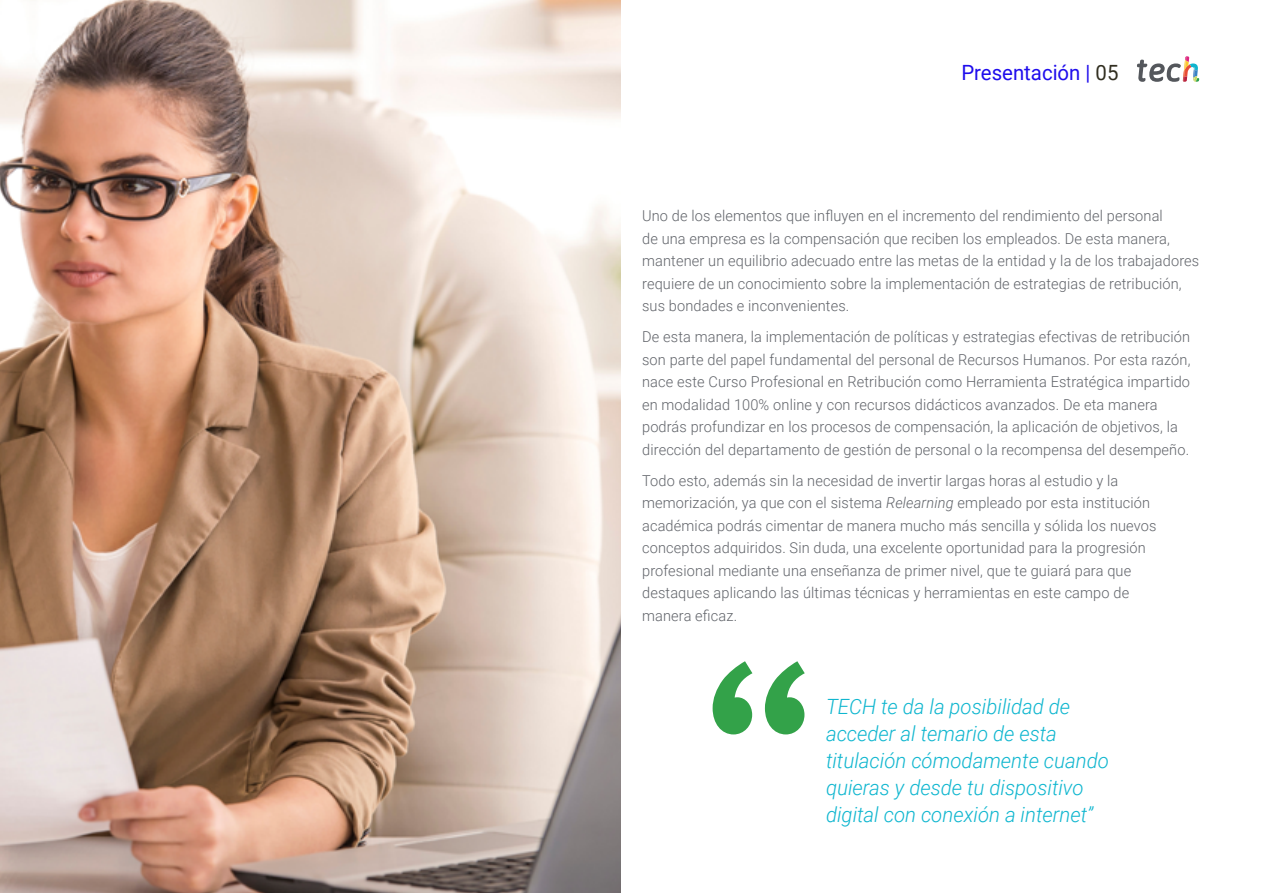
<style>
.page{position:relative;width:1263px;height:893px;background:#fff}
.page>*{position:absolute;margin:0;border:0;box-sizing:border-box;transform-origin:0 0}
.t1{font:italic 300 21px/27px "Roboto";color:#0fb6cf}
.t2{font:21px "Roboto";color:#1f0dec}
.t3{font:300 15px/22.5px "Roboto";letter-spacing:.01em;color:#61646a}
.s1{color:#312e20}
.s2{font-style:italic}
</style>
<div class="page">
<svg style="left:713px;top:661px;width:92px;height:73px"></svg>
<img style="left:0;top:0;width:621px;height:893px">
<svg style="left:1137px;top:56px;width:62px;height:26px"></svg>
<h1 class="t2" style="left:961px;top:57px;width:159px">Presentación | <span class="s1">05</span></h1>
<p class="t3" style="left:642px;top:204px;width:559px">Uno de los elementos que influyen en el incremento del rendimiento del personal<br>de una empresa es la compensación que reciben los empleados. De esta manera, mantener un equilibrio adecuado entre las metas de la entidad y la de los trabajadores requiere de un conocimiento sobre la implementación de estrategias de retribución, sus bondades e inconvenientes.</p>
<p class="t3" style="left:642px;top:325px;width:550px">De esta manera, la implementación de políticas y estrategias efectivas de retribución son parte del papel fundamental del personal de Recursos Humanos. Por esta razón, nace este Curso Profesional en Retribución como Herramienta Estratégica impartido en modalidad 100% online y con recursos didácticos avanzados. De eta manera podrás profundizar en los procesos de compensación, la aplicación de objetivos, la dirección del departamento de gestión de personal o la recompensa del desempeño.</p>
<p class="t3" style="left:642px;top:469px;width:516px">Todo esto, además sin la necesidad de invertir largas horas al estudio y la memorización, ya que con el sistema <span class="s2">Relearning</span> empleado por esta institución académica podrás cimentar de manera mucho más sencilla y sólida los nuevos conceptos adquiridos. Sin duda, una excelente oportunidad para la progresión profesional mediante una enseñanza de primer nivel, que te guiará para que destaques aplicando las últimas técnicas y herramientas en este campo de manera eficaz.</p>
<h1 class="t1" style="left:826px;top:692px;width:284px">TECH te da la posibilidad de acceder al temario de esta titulación cómodamente cuando quieras y desde tu dispositivo digital con conexión a internet”</h1>
</div>
